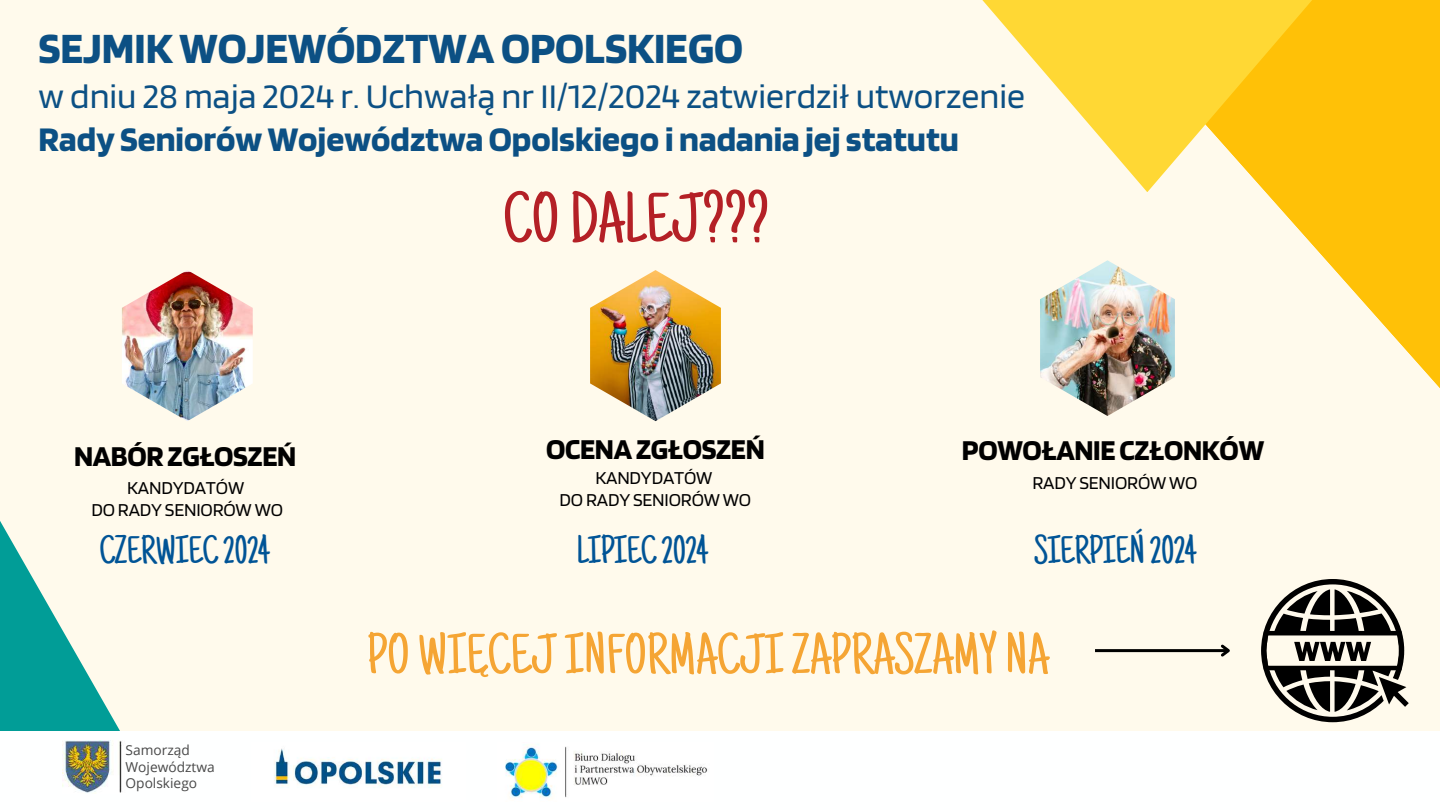
<style>
.page{position:relative;width:1440px;height:810px;background:#fffaec}
.page>*{position:absolute;margin:0;border:0;box-sizing:border-box;transform-origin:0 0}
.t1{font:72px "Just Another Hand";color:#b42026}
.t2{font:58px "Just Another Hand";color:#f5a534}
.t3{font:700 45px "Blinker";color:#0c5084}
.t4{font:40px "Just Another Hand";letter-spacing:-.01em;color:#005496}
.t5{font:36px "Blinker";color:#0c5084}
.t6{font:700 36px "Blinker";color:#0c5084}
.t7{font:700 30px "Blinker";letter-spacing:-.01em;color:#000}
.t8{font:19px/22.5px "Blinker";letter-spacing:-.01em;color:#000;text-align:center}
.t9{font:13.7px/16.6px "Open Sans";color:#484848}
</style>
<div class="page">
<svg style="left:1265px;top:0;width:175px;height:388px;fill:#ffc107"></svg>
<svg style="left:0;top:521px;width:167px;height:211px"></svg>
<svg style="left:982px;top:0;width:376px;height:192px"></svg>
<img style="left:122px;top:270px;width:131px;height:151px">
<img style="left:1040px;top:260px;width:135px;height:156px">
<img style="left:590px;top:270px;width:131px;height:151px">
<div style="left:0;top:732px;width:1440px;height:78px;background:#feffff"></div>
<img style="left:62px;top:741px;width:60px;height:52px">
<img style="left:274px;top:748px;width:168px;height:40px">
<img style="left:505px;top:745px;width:203px;height:53px">
<svg style="left:1261px;top:579px;width:148px;height:143px"></svg>
<hr style="left:1095px;top:649px;width:133px;height:3px;background:#000">
<svg style="left:1218px;top:644px;width:12px;height:13px"></svg>
<h3 class="t3" style="left:39px;top:20px;width:706px">SEJMIK WOJEWÓDZTWAOPOLSKIEGO</h3>
<h3 class="t5" style="left:39px;top:74px;width:988px">w dniu 28 maja 2024 r. Uchwałą nr II/12/2024 zatwierdził utworzenie</h3>
<h3 class="t6" style="left:39px;top:116px;width:922px">Rady Seniorów WojewództwaOpolskiego i nadania jej statutu</h3>
<h1 class="t1" style="left:503px;top:191px;width:268px">CO DALEJ???</h1>
<h3 class="t7" style="left:74px;top:437px;width:224px">NABÓRZGŁOSZEŃ</h3>
<p class="t8" style="left:91px;top:475px;width:193px">KANDYDATÓW<br>DO RADY SENIORÓW WO</p>
<h3 class="t4" style="left:100px;top:535px;width:172px">CZERWIEC2024</h3>
<p class="t9" style="left:126px;top:741px;width:91px">Samorząd<br>Województwa<br>Opolskiego</p>
<h3 class="t7" style="left:546px;top:430px;width:220px">OCENAZGŁOSZEŃ</h3>
<p class="t8" style="left:560px;top:466px;width:193px">KANDYDATÓW<br>DO RADY SENIORÓW WO</p>
<h3 class="t4" style="left:576px;top:535px;width:133px">LIPIEC2024</h3>
<h3 class="t7" style="left:962px;top:431px;width:304px">POWOŁANIE CZŁONKÓW</h3>
<p class="t8" style="left:1032px;top:471px;width:167px">RADY SENIORÓW WO</p>
<h3 class="t4" style="left:1034px;top:535px;width:164px">SIERPIEŃ2024</h3>
<h2 class="t2" style="left:367px;top:632px;width:683px">PO WIĘCEJ INFORMACJIZAPRASZAMYNA</h2>
</div>
